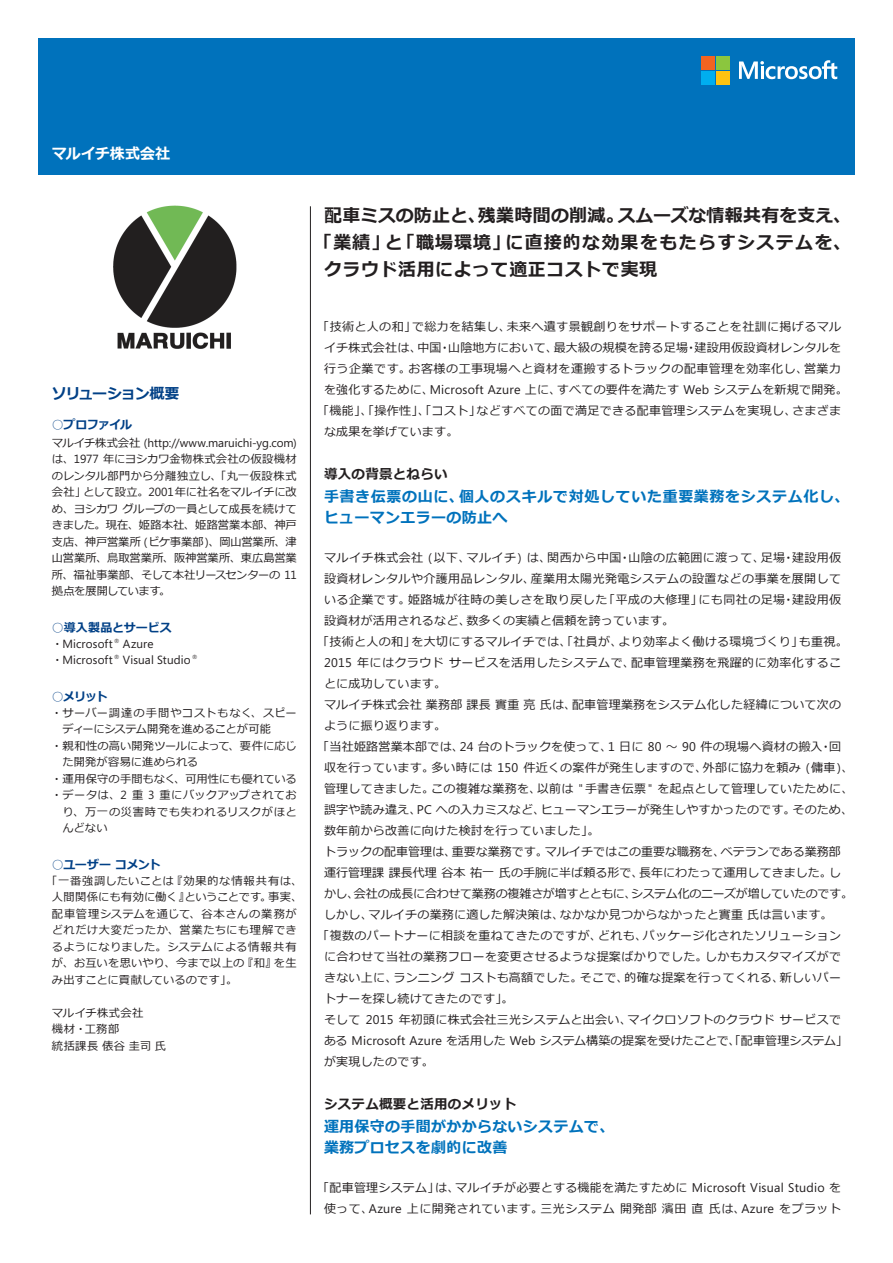
<style>
.page{position:relative;width:893px;height:1263px;background:#fff}
.page>*{position:absolute;margin:0;border:0;box-sizing:border-box;transform-origin:0 0}
._01_タイトル{font:700 18px/27px "Meiryo";letter-spacing:.055em;color:#231f20}
._01_タイトル-2{font:700 18px "Meiryo";color:#231f20}
._04_小見出し2{font:700 15px/21px "Meiryo";letter-spacing:.045em;color:#0072bc}
._04_小見出し2-2{font:700 15px "Meiryo";letter-spacing:.02em;color:#0072bc}
._06_ソリューション概要_タイトル{font:700 15px "Meiryo";letter-spacing:-.075em;color:#014086}
._11_社名1P{font:700 15px "Meiryo";letter-spacing:.01em;color:#fff}
._03_小見出し1{font:700 13.5px "Meiryo";letter-spacing:.02em;color:#231f20}
._05_本文{font:12px/21px "Meiryo";letter-spacing:.02em;color:#231f20}
._05_本文-2{font:12px/21px "Meiryo";color:#231f20}
._05_本文-3{font:12px "Meiryo";letter-spacing:.045em;color:#231f20}
._07_ソリューション概要_小見出し{font:700 12px "Meiryo";letter-spacing:-.02em;color:#014086}
._07_ソリューション概要_小見出し-2{font:700 12px "Meiryo";letter-spacing:.005em;color:#014086}
._06_ソリューション概要_タイトル-2{font:700 12px "Meiryo";letter-spacing:-.055em;color:#014086}
._09_ソリューション概要_本文インデン{font:11.85px "Segoe";letter-spacing:.01em;color:#231f20}
._09_ソリューション概要_本文インデン-2{font:11.85px "Segoe";letter-spacing:-.01em;color:#231f20}
._09_ソリューション概要_本文インデン-3{font:11.25px/16.5px "Meiryo";letter-spacing:.015em;color:#231f20}
._09_ソリューション概要_本文インデン-4{font:11.25px "Meiryo";letter-spacing:.05em;color:#231f20}
.s1{font-family:"Meiryo";font-size:11.25px}
.s2{font-family:"Segoe";font-size:11.85px}
.s3{font-family:"Segoe";font-size:12.6px}
</style>
<div class="page">
<div style="left:38px;top:38px;width:817px;height:136px;background:#0072bc"></div>
<svg style="left:739px;top:60px;width:98px;height:19px"></svg>
<div style="left:701px;top:56px;width:14px;height:13px;background:#f36421"></div>
<div style="left:716px;top:56px;width:14px;height:13px;background:#8bc63e"></div>
<div style="left:701px;top:71px;width:14px;height:14px;background:#00aeef"></div>
<div style="left:716px;top:71px;width:14px;height:14px;background:#fec210"></div>
<hr style="left:310px;top:206px;width:1px;height:1008px;background:#231f20">
<img style="left:113px;top:205px;width:124px;height:144px">
<p class="_11_社名1P" style="left:52px;top:143px;width:120px">マルイチ株式会社</p>
<p class="_06_ソリューション概要_タイトル" style="left:52px;top:383px;width:129px">ソリューション概要</p>
<p class="_06_ソリューション概要_タイトル-2" style="left:52px;top:417px;width:82px">○プロファイル</p>
<p class="_09_ソリューション概要_本文インデン-2" style="left:52px;top:434px;width:246px"><span class="s1">マルイチ株式会社</span> (http://www.maruichi-yg.com)</p>
<p class="_09_ソリューション概要_本文インデン-3" style="left:52px;top:451px;width:246px;text-align:justify">は、<span class="s2">1977</span> 年にヨシカワ金物株式会社の仮設機材のレンタル部門から分離独立し、「丸一仮設株式会社」として設立。<span class="s2">2001</span>年に社名をマルイチに改め、ヨシカワグループの一員として成長を続けてきました。現在、姫路本社、姫路営業本部、神戸支店、神戸営業所 <span class="s2">(</span>ビケ事業部<span class="s2">)</span>、岡山営業所、津山営業所、鳥取営業所、阪神営業所、東広島営業所、福祉事業部、そして本社リースセンターの <span class="s2">11</span>拠点を展開しています。</p>
<p class="_07_ソリューション概要_小見出し-2" style="left:52px;top:619px;width:121px">○導入製品とサービス</p>
<p class="_09_ソリューション概要_本文インデン" style="left:52px;top:635px;width:103px"><span class="s1">・</span>Microsoft <sup>®</sup> Azure</p>
<p class="_09_ソリューション概要_本文インデン" style="left:52px;top:652px;width:147px"><span class="s1">・</span>Microsoft <sup>®</sup> Visual Studio <sup>®</sup></p>
<p class="_07_ソリューション概要_小見出し" style="left:52px;top:688px;width:57px">○メリット</p>
<p class="_09_ソリューション概要_本文インデン-3" style="left:63px;top:705px;width:236px;text-indent:-11px">・サーバー調達の手間やコストもなく、スピーディーにシステム開発を進めることが可能</p>
<p class="_09_ソリューション概要_本文インデン-3" style="left:63px;top:738px;width:236px;text-indent:-11px">・親和性の高い開発ツールによって、要件に応じた開発が容易に進められる</p>
<p class="_09_ソリューション概要_本文インデン-3" style="left:51px;top:771px;width:247px">・運用保守の手間もなく、可用性にも優れている</p>
<p class="_09_ソリューション概要_本文インデン-3" style="left:63px;top:787px;width:236px;text-align:justify;text-indent:-11px">・データは、<span class="s2">2</span> 重 <span class="s2">3</span> 重にバックアップされており、万一の災害時でも失われるリスクがほとんどない</p>
<p class="_07_ソリューション概要_小見出し" style="left:52px;top:856px;width:111px">○ユーザー コメント</p>
<p class="_09_ソリューション概要_本文インデン-3" style="left:52px;top:873px;width:252px;text-indent:-6px">「一番強調したいことは『効果的な情報共有は、人間関係にも有効に働く』ということです。事実、配車管理システムを通じて、谷本さんの業務がどれだけ大変だったか、営業たちにも理解できるようになりました。システムによる情報共有が、お互いを思いやり、今まで以上の『和』を生み出すことに貢献しているのです」。</p>
<p class="_09_ソリューション概要_本文インデン-3" style="left:52px;top:1005px;width:93px">マルイチ株式会社</p>
<p class="_09_ソリューション概要_本文インデン-3" style="left:52px;top:1021px;width:69px">機材・工務部</p>
<p class="_09_ソリューション概要_本文インデン-4" style="left:52px;top:1038px;width:116px">統括課長俵谷圭司氏</p>
<p class="_01_タイトル-2" style="left:324px;top:203px;width:529px">配車ミスの防止と、残業時間の削減。スムーズな情報共有を支え、</p>
<p class="_01_タイトル" style="left:324px;top:230px;width:529px;text-indent:-10px">「業績」と「職場環境」に直接的な効果をもたらすシステムを、クラウド活用によって適正コストで実現</p>
<p class="_05_本文" style="left:317px;top:317px;width:525px">「技術と人の和」で総力を結集し、未来へ遺す景観創りをサポートすることを社訓に掲げるマル</p>
<p class="_05_本文" style="left:324px;top:338px;width:519px">イチ株式会社は、中国・山陰地方において、最大級の規模を誇る足場・建設用仮設資材レンタルを</p>
<p class="_05_本文-3" style="left:324px;top:360px;width:518px">行う企業です。お客様の工事現場へと資材を運搬するトラックの配車管理を効率化し、営業力</p>
<p class="_05_本文" style="left:324px;top:380px;width:525px">を強化するために、<span class="s3">Microsoft Azure</span> 上に、すべての要件を満たす <span class="s3">Web</span> システムを新規で開発。</p>
<p class="_05_本文" style="left:317px;top:401px;width:525px">「機能」、「操作性」、「コスト」などすべての面で満足できる配車管理システムを実現し、さまざま</p>
<p class="_05_本文" style="left:324px;top:422px;width:136px">な成果を挙げています。</p>
<p class="_03_小見出し1" style="left:324px;top:465px;width:125px">導入の背景とねらい</p>
<p class="_04_小見出し2" style="left:324px;top:486px;width:527px">手書き伝票の山に、個人のスキルで対処していた重要業務をシステム化し、ヒューマンエラーの防止へ</p>
<p class="_05_本文" style="left:324px;top:548px;width:519px;text-align:justify">マルイチ株式会社 <span class="s3">(</span>以下、マルイチ<span class="s3">)</span> は、関西から中国・山陰の広範囲に渡って、足場・建設用仮設資材レンタルや介護用品レンタル、産業用太陽光発電システムの設置などの事業を展開している企業です。姫路城が往時の美しさを取り戻した「平成の大修理」にも同社の足場・建設用仮設資材が活用されるなど、数多くの実績と信頼を誇っています。</p>
<p class="_05_本文" style="left:324px;top:632px;width:525px;text-indent:-7px">「技術と人の和」を大切にするマルイチでは、「社員が、より効率よく働ける環境づくり」も重視。<br><span class="s3">2015</span> 年にはクラウドサービスを活用したシステムで、配車管理業務を飛躍的に効率化することに成功しています。</p>
<p class="_05_本文" style="left:324px;top:695px;width:519px">マルイチ株式会社業務部課長實重亮氏は、配車管理業務をシステム化した経緯について次のように振り返ります。</p>
<p class="_05_本文" style="left:324px;top:737px;width:531px;text-indent:-7px">「当社姫路営業本部では、<span class="s3">24</span> 台のトラックを使って、<span class="s3">1</span> 日に <span class="s3">80</span> ～ <span class="s3">90</span> 件の現場へ資材の搬入・回収を行っています。多い時には <span class="s3">150</span> 件近くの案件が発生しますので、外部に協力を頼み <span class="s3">(</span>傭車<span class="s3">)</span>、管理してきました。この複雑な業務を、以前は <span class="s3">"</span>手書き伝票<span class="s3">"</span> を起点として管理していたために、誤字や読み違え、<span class="s3">PC</span> への入力ミスなど、ヒューマンエラーが発生しやすかったのです。そのため、数年前から改善に向けた検討を行っていました」。</p>
<p class="_05_本文-2" style="left:324px;top:842px;width:531px">トラックの配車管理は、重要な業務です。マルイチではこの重要な職務を、ベテランである業務部運行管理課課長代理谷本祐一氏の手腕に半ば頼る形で、長年にわたって運用してきました。しかし、会社の成長に合わせて業務の複雑さが増すとともに、システム化のニーズが増していたのです。</p>
<p class="_05_本文" style="left:324px;top:905px;width:510px">しかし、マルイチの業務に適した解決策は、なかなか見つからなかったと實重氏は言います。</p>
<p class="_05_本文" style="left:324px;top:926px;width:519px;text-align:justify;text-indent:-7px">「複数のパートナーに相談を重ねてきたのですが、どれも、パッケージ化されたソリューションに合わせて当社の業務フローを変更させるような提案ばかりでした。しかもカスタマイズができない上に、ランニングコストも高額でした。そこで、的確な提案を行ってくれる、新しいパートナーを探し続けてきたのです」。</p>
<p class="_05_本文" style="left:324px;top:1010px;width:525px">そして <span class="s3">2015</span> 年初頭に株式会社三光システムと出会い、マイクロソフトのクラウドサービスである <span class="s3">Microsoft Azure</span> を活用した <span class="s3">Web</span> システム構築の提案を受けたことで、「配車管理システム」が実現したのです。</p>
<p class="_03_小見出し1" style="left:324px;top:1095px;width:194px">システム概要と活用のメリット</p>
<p class="_04_小見出し2-2" style="left:324px;top:1116px;width:292px">運用保守の手間がかからないシステムで、</p>
<p class="_04_小見出し2-2" style="left:324px;top:1137px;width:185px">業務プロセスを劇的に改善</p>
<p class="_05_本文" style="left:317px;top:1178px;width:525px;text-align:center">「配車管理システム」は、マルイチが必要とする機能を満たすために <span class="s3">Microsoft Visual Studio</span> を使って、<span class="s3">Azure</span> 上に開発されています。三光システム開発部濱田直氏は、<span class="s3">Azure</span> をプラット</p>
</div>
